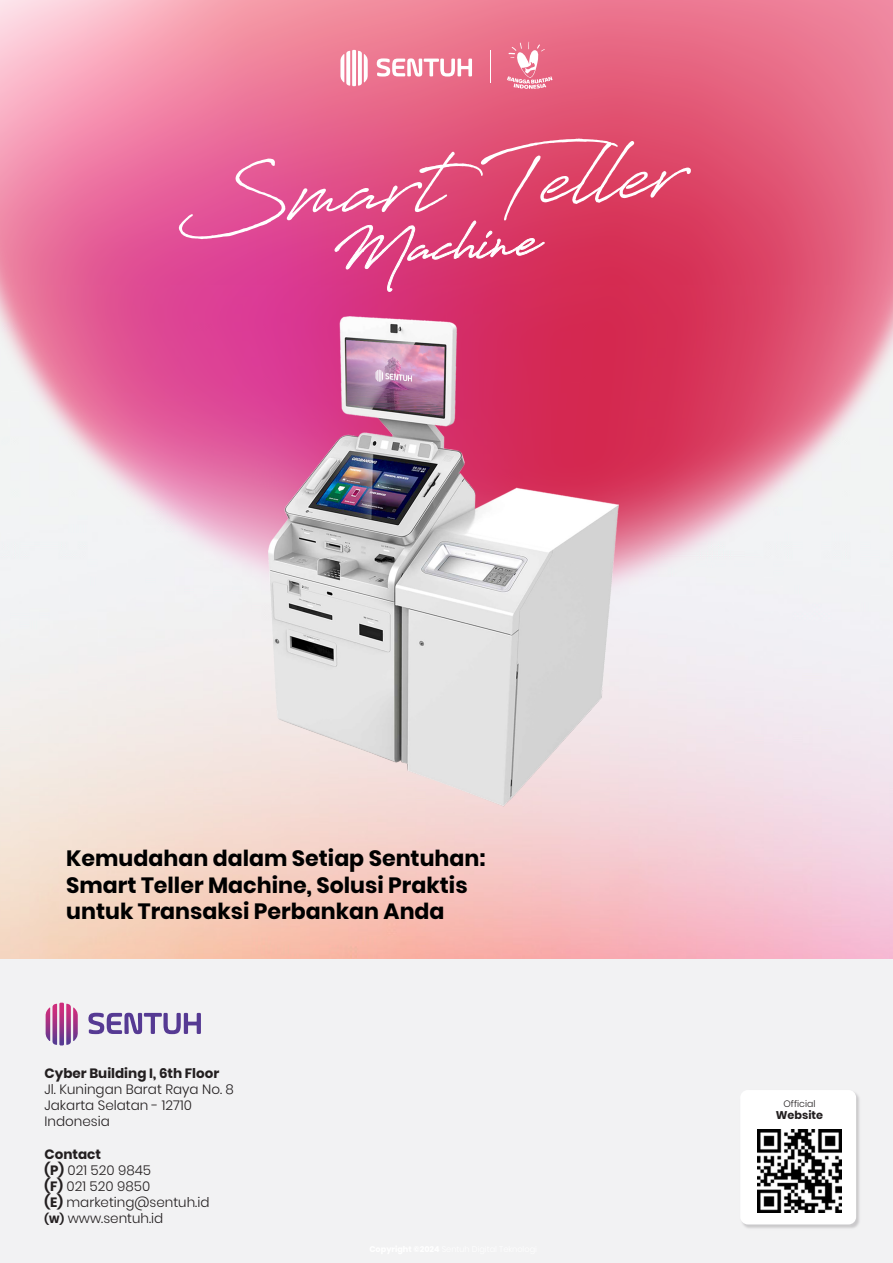
<style>
.page{position:relative;width:893px;height:1263px;background:#fff}
.page>*{position:absolute;margin:0;border:0;box-sizing:border-box;transform-origin:0 0}
.t1{font:89.25px "Antro Vectra Bolder";color:#fff}
.t2{font:56.7px "Antro Vectra Bolder";color:#fff}
.t3{font:700 22.05px/26.5px "Poppins";color:#000}
.t4{font:300 13.5px/16.2px "Poppins";color:#231f20}
.t5{font:700 13.5px "Poppins";color:#231f20}
.t6{font:700 11.25px "Poppins";color:#231f20}
.t7{font:300 9.3px "Poppins";color:#231f20}
.s1{font-weight:700}
.s2{font-weight:700;font-size:10.5px}
</style>
<div class="page">
<div style="left:0;top:959px;width:893px;height:304px;background:#f2f2f3"></div>
<img style="left:0;top:0;width:893px;height:663px">
<svg style="left:377px;top:58px;width:95px;height:19px"></svg>
<svg style="left:340px;top:50px;width:28px;height:36px"></svg>
<svg style="left:507px;top:42px;width:45px;height:47px;background:#ec8a9f"></svg>
<hr style="left:491px;top:50px;width:1px;height:33px;background:#fff">
<svg style="left:88px;top:1013px;width:113px;height:21px"></svg>
<svg style="left:46px;top:1003px;width:32px;height:42px"></svg>
<img style="left:742px;top:1093px;width:118px;height:136px">
<div style="left:740px;top:1090px;width:116px;height:134px;background:#fff;border-radius:8px"></div>
<img style="left:758px;top:1129px;width:83px;height:83px">
<svg style="left:334px;top:221px;width:210px;height:71px;background:#db477d"></svg>
<img style="left:268px;top:309px;width:350px;height:498px">
<h1 class="t1" style="left:172px;top:136px;width:512px;rotate:-3deg">Smart Teller</h1>
<h2 class="t2" style="left:328px;top:211px;width:208px;rotate:-3deg">Machine</h2>
<h3 class="t3" style="left:66px;top:845px;width:421px">Kemudahan dalam Setiap Sentuhan:<br>Smart Teller Machine, Solusi Praktis untuk Transaksi Perbankan Anda</h3>
<p class="t5" style="left:45px;top:1065px;width:176px">Cyber Building I, 6th Floor</p>
<p class="t4" style="left:45px;top:1081px;width:191px">Jl. Kuningan Barat Raya No. 8<br>Jakarta Selatan - 12710<br>Indonesia</p>
<p class="t4" style="left:45px;top:1146px;width:166px"><span class="s1">Contact<br>(P)</span> 021 520 9845<br><span class="s1">(F)</span> 021 520 9850<br><span class="s1">(E)</span> marketing@sentuh.id <span class="s2">(W)</span> www.sentuh.id</p>
<p class="t7" style="left:783px;top:1098px;width:33px">Official</p>
<p class="t6" style="left:776px;top:1108px;width:49px">Website</p>
</div>
